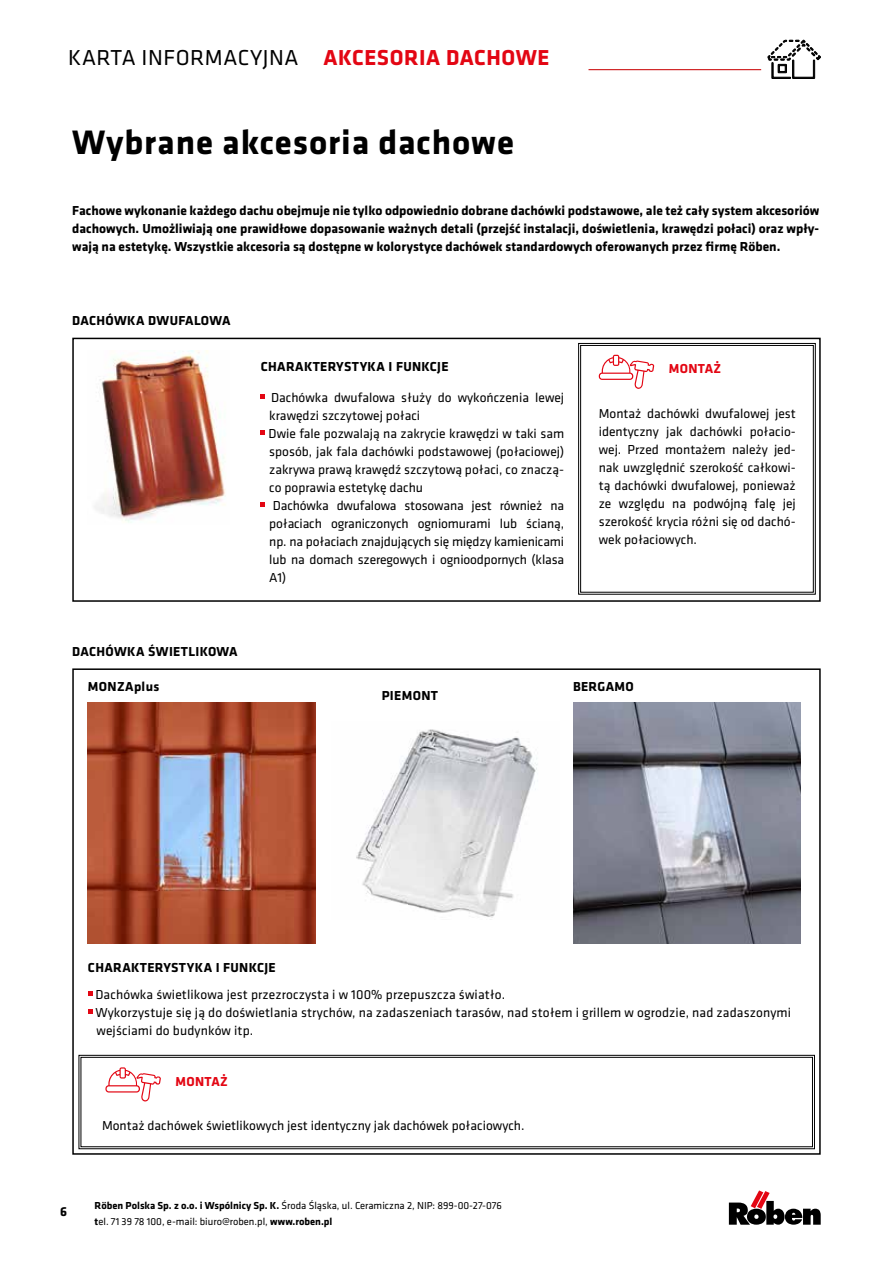
<style>
.page{position:relative;width:893px;height:1263px;background:#fff}
.page>*{position:absolute;margin:0;border:0;box-sizing:border-box;transform-origin:0 0}
.t1{font:700 35.25px "Klavika";letter-spacing:.025em;color:#000}
.t2{font:22.5px "Klavika";letter-spacing:.025em;color:#000}
.t3{font:13.5px/18px "Klavika";color:#000}
.t4{font:700 13.5px/18px "Klavika";letter-spacing:.025em;color:#000;text-align:justify}
.t5{font:700 13.5px "Klavika";letter-spacing:.025em;color:#e30613}
.t6{font:10.5px "Klavika";color:#000}
.s1{font-weight:700;color:#e30613}
.s2{font-weight:700}
</style>
<div class="page">
<svg style="left:729px;top:1190px;width:92px;height:35px"></svg>
<hr style="left:588px;top:69px;width:173px;height:1px;background:#cd1719">
<svg style="left:767px;top:40px;width:54px;height:39px"></svg>
<svg style="left:78px;top:1054px;width:737px;height:96px"></svg>
<div style="left:80px;top:1057px;width:733px;height:90px;border:1px solid #000"></div>
<div style="left:72px;top:668px;width:749px;height:487px;border:2px solid #000"></div>
<svg style="left:578px;top:342px;width:238px;height:253px"></svg>
<div style="left:580px;top:345px;width:234px;height:248px;border:1px solid #000"></div>
<div style="left:72px;top:338px;width:749px;height:264px;border:2px solid #000"></div>
<img style="left:94px;top:350px;width:132px;height:173px">
<svg style="left:88px;top:992px;width:4px;height:4px"></svg>
<svg style="left:88px;top:1010px;width:4px;height:4px"></svg>
<svg style="left:599px;top:355px;width:55px;height:34px"></svg>
<img style="left:88px;top:703px;width:228px;height:240px">
<img style="left:573px;top:703px;width:228px;height:240px">
<svg style="left:261px;top:395px;width:4px;height:4px"></svg>
<svg style="left:261px;top:431px;width:4px;height:4px"></svg>
<svg style="left:261px;top:503px;width:4px;height:4px"></svg>
<svg style="left:105px;top:1067px;width:56px;height:34px"></svg>
<img style="left:356px;top:729px;width:182px;height:189px">
<h2 class="t2" style="left:68px;top:43px;width:483px">KARTA INFORMACYJNA <span class="s1">AKCESORIA DACHOWE</span></h2>
<h1 class="t1" style="left:72px;top:117px;width:443px">Wybrane akcesoria dachowe</h1>
<p class="t4" style="left:72px;top:201px;width:748px">Fachowe wykonanie każdego dachu obejmuje nie tylko odpowiednio dobrane dachówki podstawowe, ale też cały system akcesoriów dachowych. Umożliwiają one prawidłowe dopasowanie ważnych detali (przejść instalacji, doświetlenia, krawędzi połaci) oraz wpły&shy;wają na estetykę. Wszystkie akcesoria są dostępne w kolorystyce dachówek standardowych oferowanych przez firmę Röben.</p>
<p class="t4" style="left:72px;top:311px;width:160px">DACHÓWKA DWUFALOWA</p>
<p class="t4" style="left:72px;top:642px;width:167px">DACHÓWKA ŚWIETLIKOWA</p>
<p class="t4" style="left:88px;top:677px;width:73px">MONZAplus</p>
<p class="t4" style="left:261px;top:356px;width:189px">CHARAKTERYSTYKA I FUNKCJE</p>
<p class="t3" style="left:271px;top:388px;width:294px">Dachówka dwufalowa służy do wykończenia lewej</p>
<p class="t3" style="left:269px;top:406px;width:152px">krawędzi szczytowej połaci</p>
<p class="t3" style="left:269px;top:424px;width:297px">Dwie fale pozwalają na zakrycie krawędzi w taki sam</p>
<p class="t3" style="left:269px;top:442px;width:296px">sposób, jak fala dachówki podstawowej (połaciowej)</p>
<p class="t3" style="left:269px;top:460px;width:296px">zakrywa prawą krawędź szczytową połaci, co znaczą-</p>
<p class="t3" style="left:269px;top:478px;width:155px">co poprawia estetykę dachu</p>
<p class="t3" style="left:273px;top:496px;width:293px">Dachówka dwufalowa stosowana jest również na</p>
<p class="t3" style="left:269px;top:514px;width:296px">połaciach ograniczonych ogniomurami lub ścianą,</p>
<p class="t3" style="left:269px;top:532px;width:296px">np. na połaciach znajdujących się między kamienicami</p>
<p class="t3" style="left:269px;top:550px;width:296px">lub na domach szeregowych i ognioodpornych (klasa</p>
<p class="t3" style="left:269px;top:568px;width:18px">A1)</p>
<p class="t5" style="left:669px;top:359px;width:54px">MONTAŻ</p>
<p class="t3" style="left:599px;top:404px;width:199px;text-align:justify">Montaż dachówki dwufalowej jest identyczny jak dachówki połacio&shy;wej. Przed montażem należy jed&shy;nak uwzględnić szerokość całkowi&shy;tą dachówki dwufalowej, ponieważ ze względu na podwójną falę jej szerokość krycia różni się od dachó&shy;wek połaciowych.</p>
<p class="t4" style="left:382px;top:685px;width:58px">PIEMONT</p>
<p class="t4" style="left:573px;top:677px;width:62px">BERGAMO</p>
<p class="t4" style="left:88px;top:958px;width:189px">CHARAKTERYSTYKA I FUNKCJE</p>
<p class="t3" style="left:95px;top:985px;width:697px">Dachówka świetlikowa jest przezroczysta i w 100% przepuszcza światło.<br>Wykorzystuje się ją do doświetlania strychów, na zadaszeniach tarasów, nad stołem i grillem w ogrodzie, nad zadaszonymi wejściami do budynków itp.</p>
<p class="t5" style="left:176px;top:1071px;width:54px">MONTAŻ</p>
<p class="t4" style="left:60px;top:1202px;width:8px">6</p>
<p class="t3" style="left:102px;top:1116px;width:424px">Montaż dachówek świetlikowych jest identyczny jak dachówek połaciowych.</p>
<p class="t6" style="left:95px;top:1199px;width:409px"><span class="s2">Röben Polska Sp. z o.o. i Wspólnicy Sp. K.</span> Środa Śląska, ul. Ceramiczna 2, NIP: 899-00-27-076</p>
<p class="t6" style="left:95px;top:1214px;width:239px"><span class="s2">t</span>el. 71 39 78 100, e-mail: biuro@roben.pl, <span class="s2">www.roben.pl</span></p>
</div>
